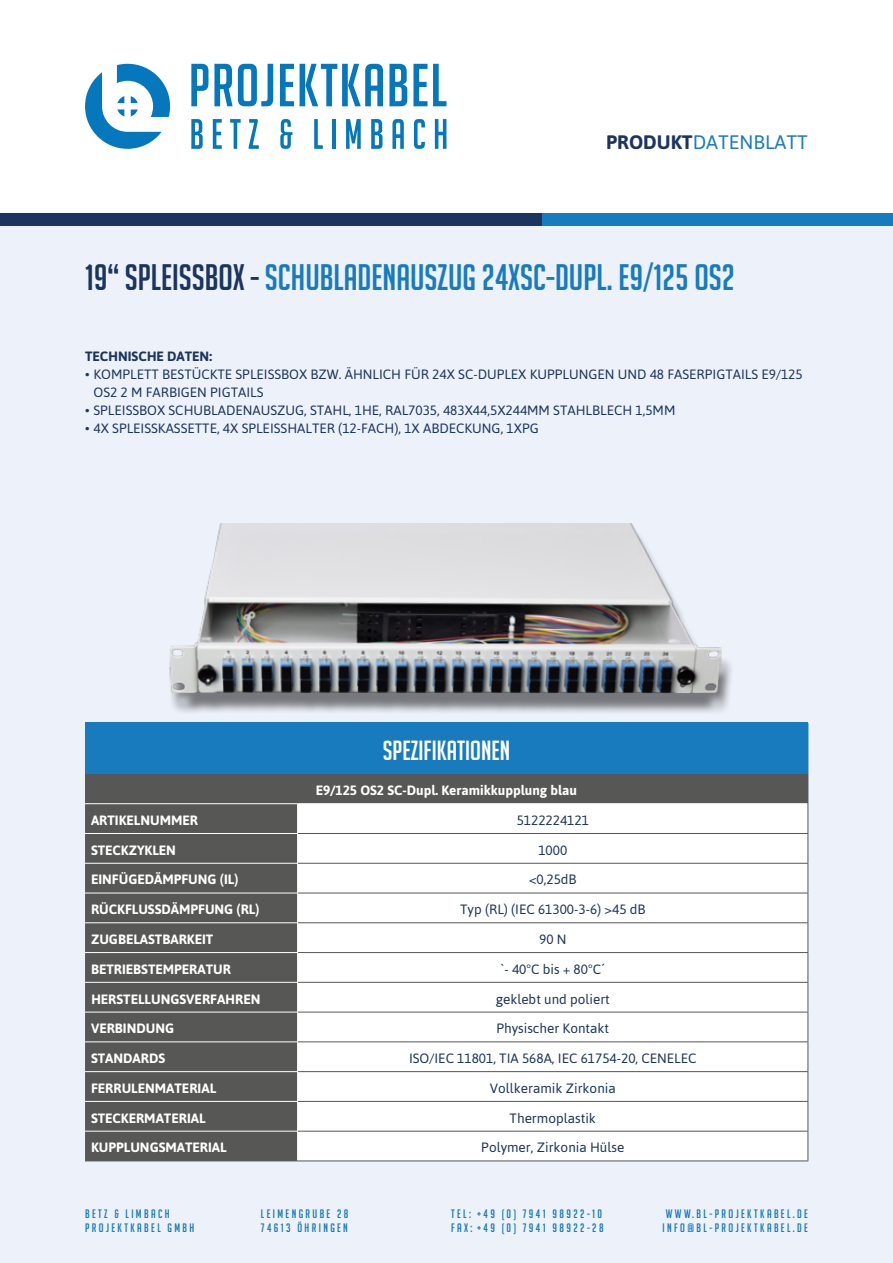
<style>
.page{position:relative;width:893px;height:1263px;background:#fff}
.page>*{position:absolute;margin:0;border:0;box-sizing:border-box;transform-origin:0 0}
.t1{font:36px "Big Noodle Titling";color:#187bbd}
.t2{font:27px "Big Noodle Titling";color:#fff}
.t3{font:19.5px "Asap";color:#187bbd}
.t4{font:13.5px/18px "Asap";color:#1c355e}
.t5{font:700 13.5px "Asap";color:#fff}
.t6{font:700 13.5px "Asap";color:#1c355e}
.t7{font:12px/14.4px "Big Noodle Titling";letter-spacing:.2em;color:#187bbd}
.s1{font-weight:700;color:#1c355e}
.s2{color:#1c355e}
</style>
<div class="page">
<div style="left:0;top:225px;width:893px;height:1038px;background:#edf1fa"></div>
<div style="left:0;top:213px;width:694px;height:12px;background:#1c355e"></div>
<div style="left:542px;top:213px;width:351px;height:12px;background:#187bbd"></div>
<svg style="left:85px;top:64px;width:85px;height:85px"></svg>
<svg style="left:191px;top:64px;width:17px;height:42px"></svg>
<svg style="left:214px;top:64px;width:59px;height:42px"></svg>
<svg style="left:280px;top:64px;width:14px;height:42px"></svg>
<svg style="left:300px;top:64px;width:83px;height:42px"></svg>
<svg style="left:389px;top:64px;width:18px;height:42px"></svg>
<svg style="left:413px;top:64px;width:14px;height:42px"></svg>
<svg style="left:433px;top:64px;width:13px;height:42px"></svg>
<svg style="left:191px;top:119px;width:12px;height:30px"></svg>
<svg style="left:213px;top:119px;width:9px;height:30px"></svg>
<svg style="left:230px;top:119px;width:11px;height:30px"></svg>
<svg style="left:249px;top:119px;width:10px;height:30px"></svg>
<svg style="left:280px;top:119px;width:12px;height:30px"></svg>
<svg style="left:314px;top:119px;width:9px;height:30px"></svg>
<hr style="left:332px;top:119px;width:4px;height:30px;background:#0578bd">
<svg style="left:346px;top:119px;width:15px;height:30px"></svg>
<svg style="left:371px;top:119px;width:12px;height:30px"></svg>
<svg style="left:392px;top:119px;width:12px;height:30px"></svg>
<svg style="left:414px;top:119px;width:11px;height:30px"></svg>
<svg style="left:435px;top:119px;width:11px;height:30px"></svg>
<div style="left:85px;top:723px;width:723px;height:51px;background:#187bbd"></div>
<div style="left:85px;top:774px;width:723px;height:30px;background:#575756"></div>
<div style="left:85px;top:804px;width:212px;height:356px;background:#575756"></div>
<div style="left:298px;top:804px;width:509px;height:356px;background:#fff"></div>
<hr style="left:85px;top:803px;width:213px;height:1px;background:#fff">
<hr style="left:298px;top:803px;width:509px;height:1px;background:#fff">
<hr style="left:85px;top:833px;width:213px;height:1px;background:#fff">
<hr style="left:85px;top:863px;width:213px;height:1px;background:#fff">
<hr style="left:85px;top:893px;width:213px;height:1px;background:#fff">
<hr style="left:85px;top:922px;width:213px;height:1px;background:#fff">
<hr style="left:85px;top:952px;width:213px;height:1px;background:#fff">
<hr style="left:85px;top:982px;width:213px;height:1px;background:#fff">
<hr style="left:85px;top:1012px;width:213px;height:1px;background:#fff">
<svg style="left:297px;top:804px;width:1px;height:327px"></svg>
<hr style="left:298px;top:893px;width:510px;height:1px;background:#575756">
<hr style="left:298px;top:922px;width:510px;height:1px;background:#575756">
<hr style="left:298px;top:952px;width:510px;height:1px;background:#575756">
<hr style="left:298px;top:982px;width:510px;height:1px;background:#575756">
<hr style="left:298px;top:1012px;width:510px;height:1px;background:#575756">
<hr style="left:298px;top:1041px;width:510px;height:1px;background:#575756">
<svg style="left:807px;top:804px;width:1px;height:356px"></svg>
<hr style="left:298px;top:1071px;width:510px;height:1px;background:#575756">
<hr style="left:298px;top:1101px;width:510px;height:1px;background:#575756">
<hr style="left:298px;top:1131px;width:510px;height:1px;background:#575756">
<hr style="left:85px;top:1160px;width:213px;height:1px;background:#575756">
<hr style="left:298px;top:1160px;width:510px;height:1px;background:#575756">
<hr style="left:85px;top:1041px;width:213px;height:1px;background:#fff">
<hr style="left:85px;top:1071px;width:213px;height:1px;background:#fff">
<hr style="left:85px;top:1101px;width:213px;height:1px;background:#fff">
<hr style="left:85px;top:1131px;width:213px;height:1px;background:#fff">
<hr style="left:298px;top:833px;width:510px;height:1px;background:#575756">
<hr style="left:298px;top:863px;width:510px;height:1px;background:#575756">
<div style="left:167px;top:529px;width:567px;height:186px;background:#000;opacity:.5"></div>
<img style="left:169px;top:523px;width:555px;height:170px">
<h3 class="t3" style="left:606px;top:131px;width:203px"><span class="s1">PRODUKT</span>DATENBLATT</h3>
<h1 class="t1" style="left:85px;top:257px;width:652px"><span class="s2">19“ SPLEISSBOX -</span> SCHUBLADENAUSZUG 24XSC-DUPL. E9/125 OS2</h1>
<p class="t6" style="left:85px;top:349px;width:128px">TECHNISCHE DATEN:</p>
<p class="t4" style="left:94px;top:365px;width:711px;text-indent:-9px">• KOMPLETT BESTÜCKTE SPLEISSBOX BZW. ÄHNLICH FÜR 24X SC-DUPLEX KUPPLUNGEN UND 48 FASERPIGTAILS E9/125<br>OS2 2 M FARBIGEN PIGTAILS</p>
<p class="t4" style="left:85px;top:401px;width:592px">• SPLEISSBOX SCHUBLADENAUSZUG, STAHL, 1HE, RAL7035, 483X44,5X244MM STAHLBLECH 1,5MM</p>
<p class="t4" style="left:85px;top:419px;width:455px">• 4X SPLEISSKASSETTE, 4X SPLEISSHALTER (12-FACH), 1X ABDECKUNG, 1XPG</p>
<h2 class="t2" style="left:383px;top:736px;width:129px">SPEZIFIKATIONEN</h2>
<p class="t5" style="left:316px;top:782px;width:263px">E9/125 OS2 SC-Dupl. Keramikkupplung blau</p>
<p class="t5" style="left:91px;top:812px;width:109px">ARTIKELNUMMER</p>
<p class="t4" style="left:517px;top:811px;width:74px">5122224121</p>
<p class="t5" style="left:91px;top:842px;width:86px">STECKZYKLEN</p>
<p class="t4" style="left:538px;top:841px;width:30px">1000</p>
<p class="t5" style="left:91px;top:872px;width:149px">EINFÜGEDÄMPFUNG (IL)</p>
<p class="t4" style="left:529px;top:870px;width:49px">&lt;0,25dB</p>
<p class="t5" style="left:91px;top:902px;width:170px">RÜCKFLUSSDÄMPFUNG (RL)</p>
<p class="t4" style="left:460px;top:900px;width:187px">Typ (RL) (IEC 61300-3-6) &gt;45 dB</p>
<p class="t5" style="left:91px;top:931px;width:124px">ZUGBELASTBARKEIT</p>
<p class="t4" style="left:539px;top:930px;width:29px">90 N</p>
<p class="t5" style="left:91px;top:961px;width:141px">BETRIEBSTEMPERATUR</p>
<p class="t4" style="left:500px;top:960px;width:107px">`- 40°C bis + 80°C´</p>
<p class="t5" style="left:91px;top:991px;width:171px">HERSTELLUNGSVERFAHREN</p>
<p class="t4" style="left:496px;top:990px;width:116px">geklebt und poliert</p>
<p class="t5" style="left:91px;top:1021px;width:85px">VERBINDUNG</p>
<p class="t4" style="left:496px;top:1019px;width:114px">Physischer Kontakt</p>
<p class="t5" style="left:91px;top:1050px;width:76px">STANDARDS</p>
<p class="t4" style="left:409px;top:1049px;width:289px">ISO/IEC 11801, TIA 568A, IEC 61754-20, CENELEC</p>
<p class="t5" style="left:91px;top:1080px;width:127px">FERRULENMATERIAL</p>
<p class="t4" style="left:490px;top:1079px;width:127px">Vollkeramik Zirkonia</p>
<p class="t5" style="left:91px;top:1110px;width:116px">STECKERMATERIAL</p>
<p class="t4" style="left:510px;top:1109px;width:88px">Thermoplastik</p>
<p class="t5" style="left:91px;top:1140px;width:137px">KUPPLUNGSMATERIAL</p>
<p class="t4" style="left:481px;top:1138px;width:144px">Polymer, Zirkonia Hülse</p>
<p class="t7" style="left:85px;top:1206px;width:111px">BETZ &amp; LIMBACH<br>PROJEKTKABEL GMBH</p>
<p class="t7" style="left:261px;top:1206px;width:89px">LEIMENGRUBE 28<br>74613 ÖHRINGEN</p>
<p class="t7" style="left:663px;top:1206px;width:147px">WWW.BL-PROJEKTKABEL.DE<br>INFO@BL-PROJEKTKABEL.DE</p>
<p class="t7" style="left:451px;top:1206px;width:154px">TEL: +49 (0) 7941 98922-10<br>FAX: +49 (0) 7941 98922-28</p>
</div>
